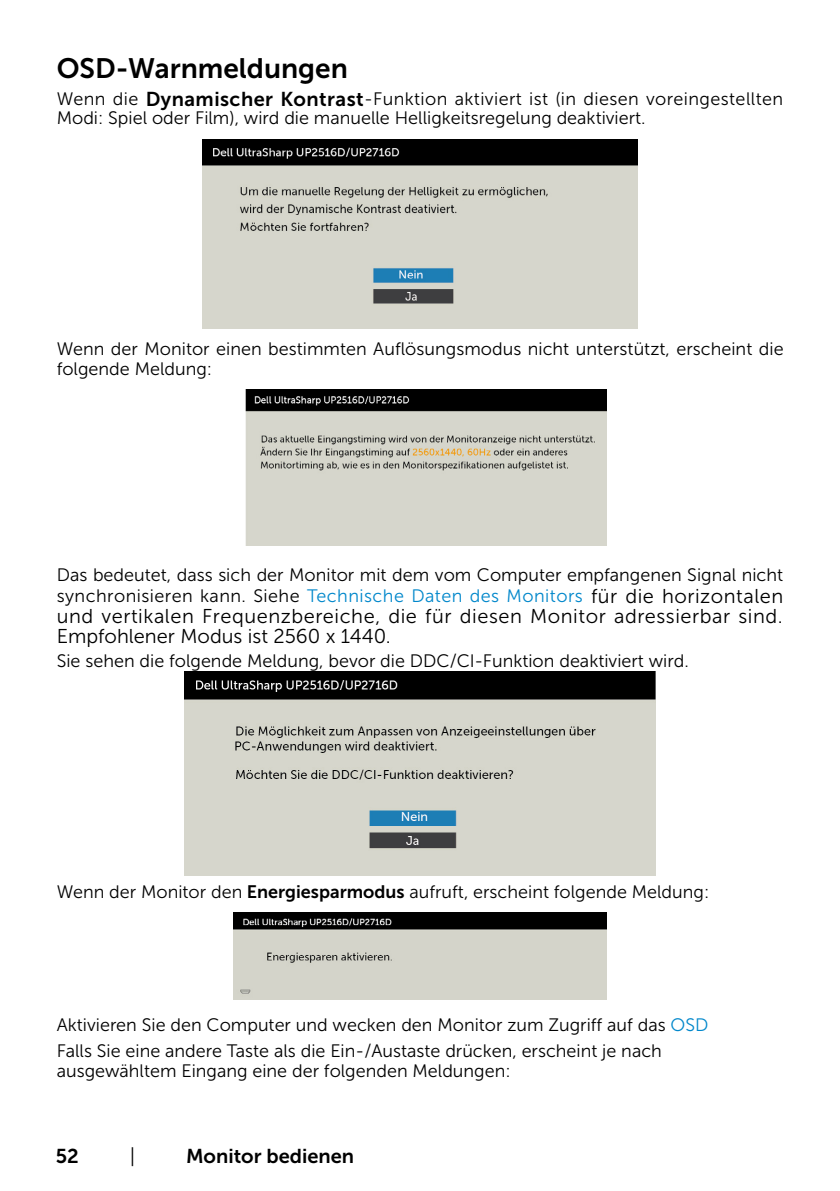
<style>
.page{position:relative;width:840px;height:1191px;background:#fff}
.page>*{position:absolute;margin:0;border:0;box-sizing:border-box;transform-origin:0 0}
.Head3{font:28px "Museo Sans For Dell 700";color:#000}
.Paragraph{font:20px/20px "Museo Sans For Dell 300";letter-spacing:.025em;color:#000}
.t1{font:20px "Museo Sans For Dell 700";color:#000}
.Paragraph-2{font:18px/20px "Museo Sans For Dell 300";color:#000}
.s1{font-family:"Museo Sans For Dell 700";font-size:20px}
.s2{color:#0087cb}
.s3{font-size:20px}
.s4{font-family:"Museo Sans For Dell 700"}
</style>
<div class="page">
<img style="left:202px;top:139px;width:435px;height:190px">
<img style="left:245px;top:389px;width:361px;height:156px">
<img style="left:184px;top:671px;width:471px;height:204px">
<img style="left:233px;top:912px;width:373px;height:87px">
<p class="Head3" style="left:57px;top:52px;width:292px">OSD-Warnmeldungen</p>
<p class="Paragraph-2" style="left:57px;top:90px;width:727px;line-height:19px">Wenn die <span class="s1">Dynamischer Kontrast</span>-Funktion aktiviert ist (in diesen voreingestellten<br>Modi: Spiel oder Film), wird die manuelle Helligkeitsregelung deaktiviert.</p>
<p class="Paragraph-2" style="left:57px;top:339px;width:728px">Wenn der Monitor einen bestimmten Auflösungsmodus nicht unterstützt, erscheint die folgende Meldung:</p>
<p class="Paragraph-2" style="left:57px;top:564px;width:727px;line-height:21px">Das bedeutet, dass sich der Monitor mit dem vom Computer empfangenen Signal nicht synchronisieren kann. Siehe <span class="s2">Technische Daten des Monitors</span> <span class="s3">für die horizontalen</span></p>
<p class="Paragraph" style="left:57px;top:606px;width:727px">und vertikalen Frequenzbereiche, die für diesen Monitor adressierbar sind.<br>Empfohlener Modus ist 2560 x 1440.</p>
<p class="Paragraph-2" style="left:57px;top:650px;width:633px">Sie sehen die folgende Meldung, bevor die DDC/CI-Funktion deaktiviert wird.</p>
<p class="Paragraph-2" style="left:57px;top:881px;width:653px">Wenn der Monitor den <span class="s4">Energiesparmodus</span> aufruft, erscheint folgende Meldung:</p>
<p class="Paragraph-2" style="left:57px;top:1014px;width:653px">Aktivieren Sie den Computer und wecken den Monitor zum Zugriff auf das <span class="s2">OSD</span></p>
<p class="Paragraph-2" style="left:57px;top:1040px;width:606px">Falls Sie eine andere Taste als die Ein-/Austaste drücken, erscheint je nach ausgewähltem Eingang eine der folgenden Meldungen:</p>
<p class="t1" style="left:56px;top:1144px;width:24px">52</p>
<p class="Paragraph" style="left:130px;top:1145px;width:7px">|</p>
<p class="t1" style="left:186px;top:1144px;width:169px">Monitor bedienen</p>
</div>
